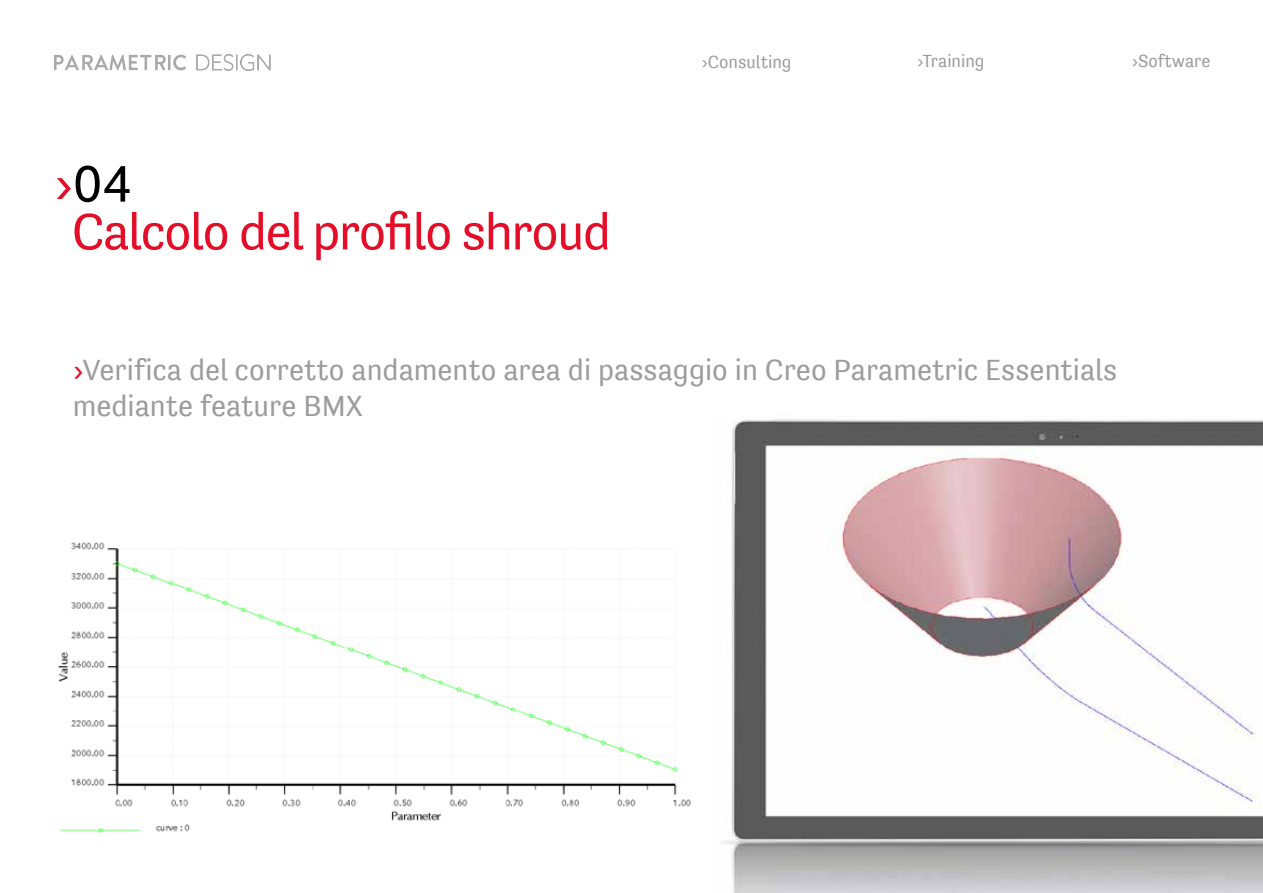
<style>
.page{position:relative;width:1263px;height:893px;background:#fff}
.page>*{position:absolute;margin:0;border:0;box-sizing:border-box;transform-origin:0 0}
.t1{font:52.5px/47.8px "Tenso W00";letter-spacing:-.03em;color:#e40e28}
.t2{font:30px/36px "Tenso W00";color:#9c9c9c}
.t3{font:18px "Tenso W00";color:#9c9c9c}
.s1{color:#000}
.s2{color:#e40e28}
</style>
<div class="page">
<svg style="left:54px;top:55px;width:132px;height:15px"></svg>
<svg style="left:196px;top:54px;width:74px;height:17px"></svg>
<img style="left:58px;top:542px;width:634px;height:291px">
<img style="left:722px;top:419px;width:541px;height:474px">
<h1 class="t1" style="left:72px;top:160px;width:541px;text-indent:-18px">›<span class="s1">04<br></span>Calcolo del profilo shroud</h1>
<p class="t3" style="left:701px;top:52px;width:92px">›Consulting</p>
<p class="t3" style="left:917px;top:51px;width:69px">›Training</p>
<p class="t3" style="left:1132px;top:51px;width:80px">›Software</p>
<p class="t2" style="left:73px;top:352px;width:1046px"><span class="s2">›</span>Verifica del corretto andamento area di passaggio in Creo Parametric Essentials mediante feature BMX</p>
</div>
